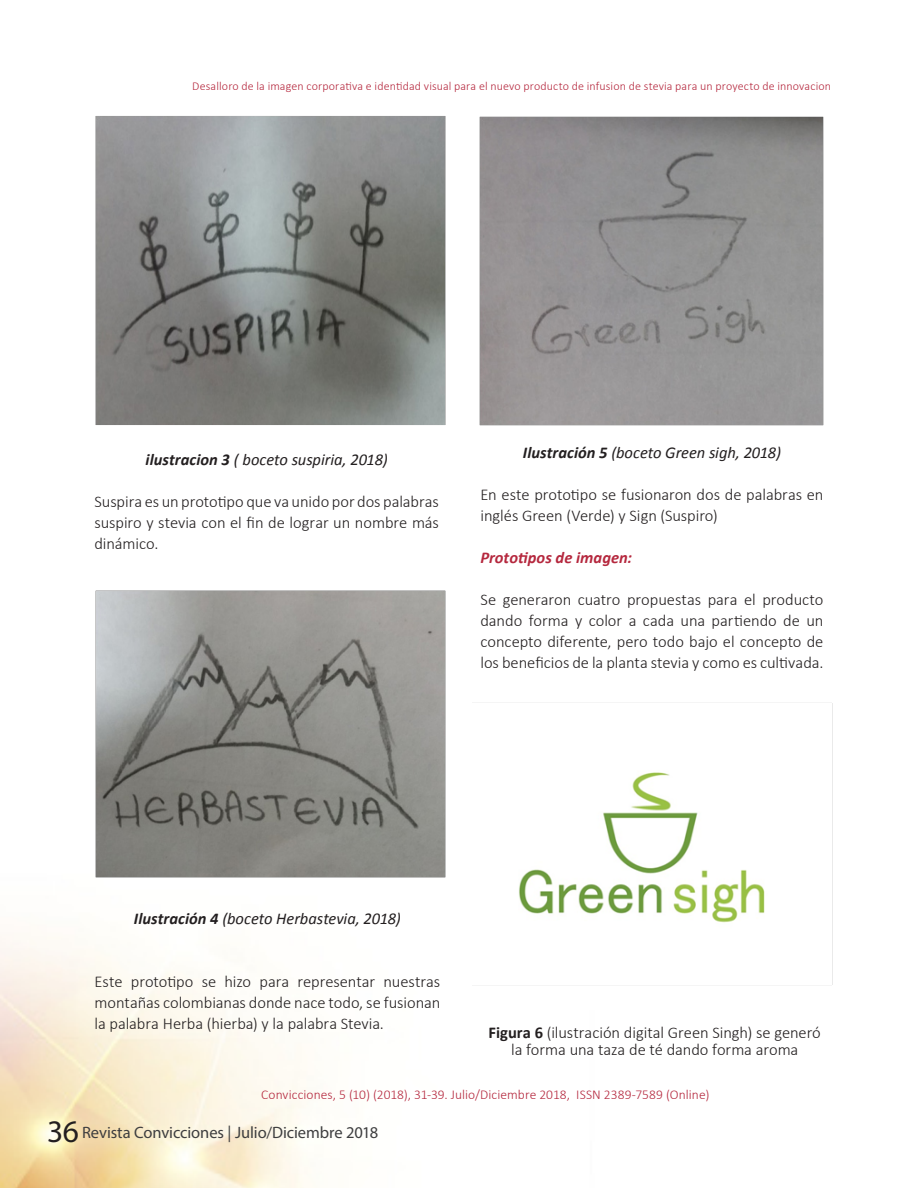
<style>
.page{position:relative;width:918px;height:1188px;background:#fff}
.page>*{position:absolute;margin:0;border:0;box-sizing:border-box;transform-origin:0 0}
.Sub2{font:300 16.5px/21px "Calibri";letter-spacing:-.005em;color:#231f20;text-align:justify}
.Sub2-2{font:italic 16.5px "Calibri";letter-spacing:-.005em;color:#231f20}
.t1{font:16.5px "Myriad Pro";letter-spacing:-.005em;color:#3e3e3f}
.Sub2-3{font:italic 700 16.5px "Calibri";color:#b5283e}
.Sub2-4{font:300 13.5px "Calibri";letter-spacing:.005em;color:#b5283e}
.titulo{font:300 12px "Calibri";letter-spacing:.01em;color:#b5283e}
.s1{font-weight:700}
.s2{font-size:31.5px;color:#231f20}
</style>
<div class="page">
<img style="left:0;top:116px;width:446px;height:1072px">
<img style="left:95px;top:116px;width:350px;height:309px">
<img style="left:95px;top:591px;width:351px;height:286px">
<img style="left:479px;top:116px;width:345px;height:310px">
<img style="left:519px;top:703px;width:314px;height:282px">
<p class="titulo" style="left:192px;top:79px;width:640px">Desalloro de la imagen corporativa e identidad visual para el nuevo producto de infusion de stevia para un proyecto de innovacion</p>
<p class="Sub2-2" style="left:146px;top:449px;width:244px"><span class="s1">ilustracion 3</span> ( boceto suspiria, 2018)</p>
<p class="Sub2" style="left:94px;top:491px;width:346px">Suspira es un prototipo que va unido por dos palabras suspiro y stevia con el fin de lograr un nombre más dinámico.</p>
<p class="Sub2-2" style="left:523px;top:441px;width:260px"><span class="s1">Ilustración 5</span> (boceto Green sigh, 2018)</p>
<p class="Sub2" style="left:480px;top:484px;width:345px">En este prototipo se fusionaron dos de palabras en inglés Green (Verde) y Sign (Suspiro)</p>
<p class="Sub2-3" style="left:480px;top:547px;width:153px">Prototipos de imagen:</p>
<p class="Sub2" style="left:480px;top:589px;width:345px">Se generaron cuatro propuestas para el producto dando forma y color a cada una partiendo de un concepto diferente, pero todo bajo el concepto de los beneficios de la planta stevia y como es cultivada.</p>
<p class="Sub2-2" style="left:134px;top:908px;width:269px"><span class="s1">Ilustración 4</span> (boceto Herbastevia, 2018)</p>
<p class="Sub2" style="left:94px;top:971px;width:347px">Este prototipo se hizo para representar nuestras montañas colombianas donde nace todo, se fusionan la palabra Herba (hierba) y la palabra Stevia.</p>
<p class="Sub2" style="left:489px;top:1024px;width:334px;line-height:16.5px;text-align:center"><span class="s1">Figura 6</span> (ilustración digital Green Singh) se generó la forma una taza de té dando forma aroma</p>
<p class="Sub2-4" style="left:261px;top:1086px;width:450px">Convicciones, 5 (10) (2018), 31-39. Julio/Diciembre 2018, ISSN 2389-7589 (Online)</p>
<p class="t1" style="left:47px;top:1122px;width:332px"><span class="s2">36</span> Revista Convicciones | Julio/Diciembre 2018</p>
</div>
